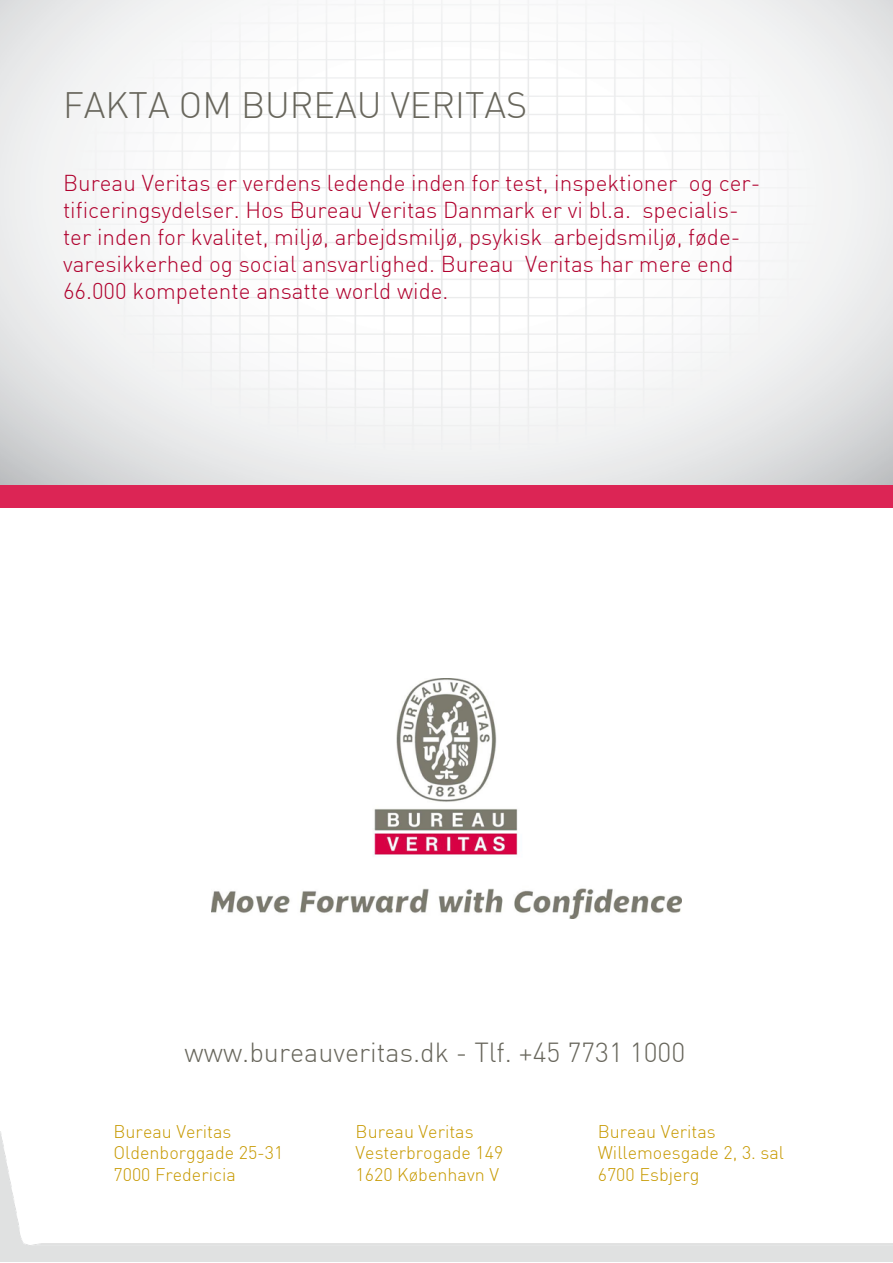
<style>
.page{position:relative;width:893px;height:1263px;background:#fff}
.page>*{position:absolute;margin:0;border:0;box-sizing:border-box;transform-origin:0 0}
.t1{font:300 36px "DIN";color:#68665c}
.t2{font:300 27px "DIN";color:#68665c}
.t3{font:300 22.5px/27px "DIN";color:#b0002d}
.t4{font:300 18px/21.6px "DIN";color:#c79900}
</style>
<div class="page">
<img style="left:0;top:0;width:893px;height:489px">
<div style="left:1px;top:485px;width:892px;height:22px;background:#dc2555"></div>
<img style="left:211px;top:678px;width:471px;height:241px">
<h1 class="t1" style="left:63px;top:83px;width:466px">FAKTA OM BUREAU VERITAS</h1>
<p class="t3" style="left:63px;top:169px;width:699px">Bureau Veritas er verdens ledende inden for test, inspektioner og cer&shy;tificeringsydelser. Hos Bureau Veritas Danmark er vi bl.a. specialis&shy;ter inden for kvalitet, miljø, arbejdsmiljø, psykisk arbejdsmiljø, føde&shy;varesikkerhed og social ansvarlighed. Bureau Veritas har mere end 66.000 kompetente ansatte world wide.</p>
<p class="t2" style="left:185px;top:1035px;width:502px">www.bureauveritas.dk - Tlf. +45 7731 1000</p>
<p class="t4" style="left:114px;top:1120px;width:171px">Bureau Veritas<br>Oldenborggade 25-31<br>7000 Fredericia</p>
<p class="t4" style="left:356px;top:1120px;width:149px">Bureau Veritas<br>Vesterbrogade 149<br>1620 København V</p>
<p class="t4" style="left:598px;top:1120px;width:188px">Bureau Veritas<br>Willemoesgade 2, 3. sal<br>6700 Esbjerg</p>
</div>
